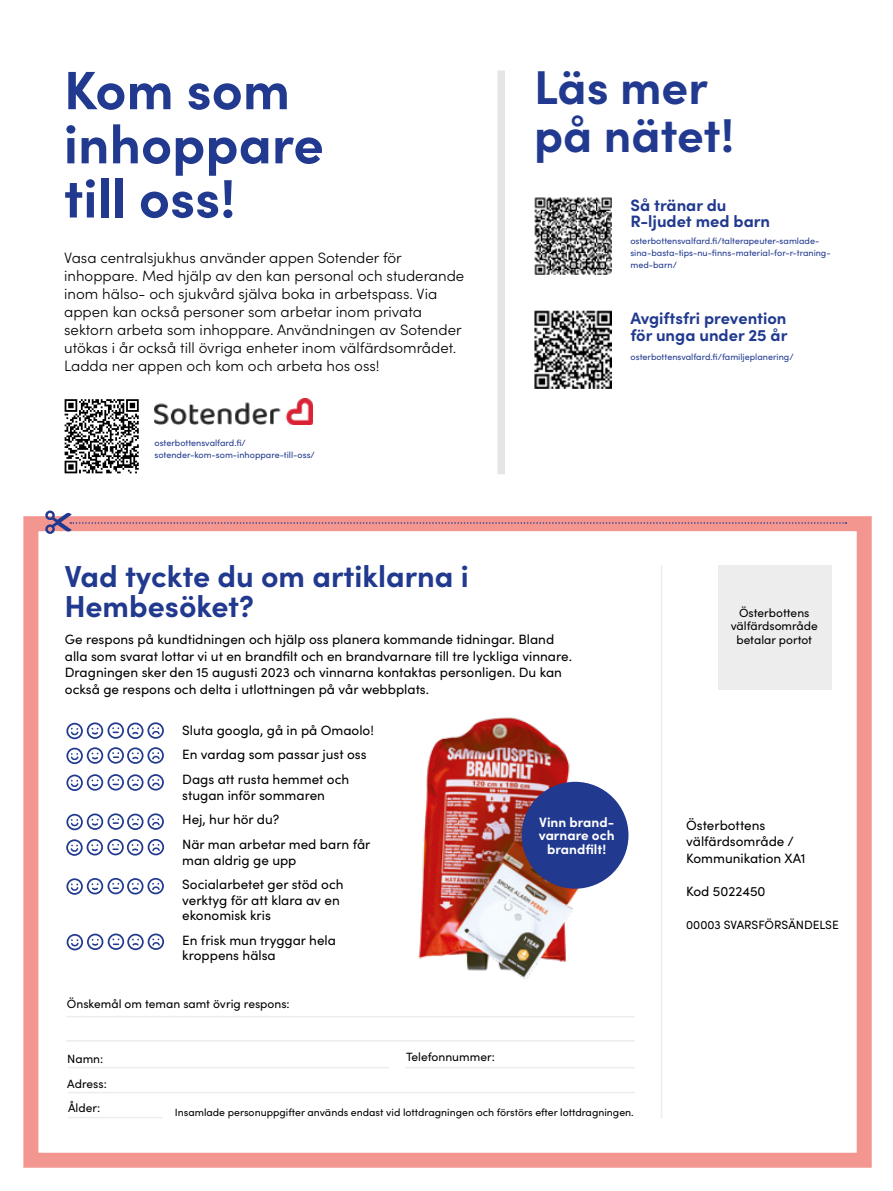
<style>
.page{position:relative;width:893px;height:1191px;background:#fff}
.page>*{position:absolute;margin:0;border:0;box-sizing:border-box;transform-origin:0 0}
.H2_24_24{font:700 54.15px/54.2px "Sofia Pro";color:#213a8f}
.H2_24_24-2{font:700 47.55px/47.5px "Sofia Pro";color:#213a8f}
.H2_16_16{font:700 30.45px/30.5px "Sofia Pro";color:#213a8f}
.P_väliotsikko{font:700 16.5px/16.5px "Sofia Pro";color:#213a8f}
.P_ingressi{font:300 15px/18px "Sofia Pro";color:#000}
.P_leipis{font:13.5px/16.5px "Sofia Pro";color:#000}
.t1{font:700 13.5px/13.5px "Sofia Pro";color:#fff;text-align:center}
.P_leipis-2{font:12px/13.5px "Sofia Pro";color:#000;text-align:center}
.t2{font:10.5px "Sofia Pro";color:#000}
.P_leipis-3{font:9px/12px "Sofia Pro";color:#213a8f}
</style>
<div class="page">
<img style="left:418px;top:717px;width:165px;height:262px">
<div style="left:23px;top:516px;width:849px;height:651px;border:15px solid #f39690"></div>
<div style="left:718px;top:565px;width:113px;height:125px;background:#ededed"></div>
<hr style="left:661px;top:565px;width:1px;height:553px;background:#ededed">
<svg style="left:45px;top:510px;width:801px;height:24px"></svg>
<div style="left:522px;top:781px;width:106px;height:107px;background:#213a8f;border-radius:50%"></div>
<img style="left:155px;top:398px;width:158px;height:27px">
<div style="left:497px;top:71px;width:8px;height:403px;background:#e5e5e5"></div>
<svg style="left:66px;top:722px;width:98px;height:17px"></svg>
<svg style="left:66px;top:747px;width:98px;height:17px"></svg>
<svg style="left:66px;top:774px;width:98px;height:17px"></svg>
<svg style="left:66px;top:813px;width:98px;height:17px"></svg>
<svg style="left:66px;top:839px;width:98px;height:16px"></svg>
<svg style="left:66px;top:878px;width:98px;height:16px"></svg>
<svg style="left:67px;top:933px;width:97px;height:17px"></svg>
<svg style="left:65px;top:399px;width:74px;height:74px"></svg>
<img style="left:534px;top:197px;width:78px;height:78px">
<img style="left:534px;top:311px;width:78px;height:78px">
<hr style="left:68px;top:1067px;width:321px;height:1px;background:#ededed">
<hr style="left:66px;top:1016px;width:569px;height:1px;background:#ededed">
<hr style="left:66px;top:1040px;width:569px;height:1px;background:#ededed">
<hr style="left:405px;top:1067px;width:230px;height:1px;background:#ededed">
<hr style="left:68px;top:1091px;width:567px;height:2px;background:#ededed">
<hr style="left:68px;top:1116px;width:95px;height:2px;background:#ededed">
<h2 class="H2_24_24" style="left:64px;top:59px;width:262px">Kom som inhoppare till oss!</h2>
<p class="P_ingressi" style="left:64px;top:248px;width:402px">Vasa centralsjukhus använder appen Sotender för inhoppare. Med hjälp av den kan personal och studerande inom hälso- och sjukvård själva boka in arbetspass. Via appen kan också personer som arbetar inom privata sektorn arbeta som inhoppare. Användningen av Sotender utökas i år också till övriga enheter inom välfärdsområdet.<br>Ladda ner appen och kom och arbeta hos oss!</p>
<p class="P_leipis-3" style="left:155px;top:436px;width:162px">osterbottensvalfard.fi/ sotender-kom-som-inhoppare-till-oss/</p>
<h2 class="H2_24_24-2" style="left:534px;top:60px;width:202px">Läs mer på nätet!</h2>
<p class="P_väliotsikko" style="left:630px;top:195px;width:141px">Så tränar du<br>R-ljudet med barn</p>
<p class="P_leipis-3" style="left:630px;top:234px;width:202px">osterbottensvalfard.fi/talterapeuter-samlade&shy;sina-basta-tips-nu-finns-material-for-r-traning&shy;med-barn/</p>
<p class="P_väliotsikko" style="left:630px;top:309px;width:159px">Avgiftsfri prevention för unga under 25 år</p>
<p class="P_leipis-3" style="left:631px;top:351px;width:165px">osterbottensvalfard.fi/familjeplanering/</p>
<h2 class="H2_16_16" style="left:65px;top:558px;width:406px">Vad tyckte du om artiklarna i<br>Hembesöket?</h2>
<p class="P_leipis" style="left:65px;top:630px;width:509px">Ge respons på kundtidningen och hjälp oss planera kommande tidningar. Bland alla som svarat lottar vi ut en brandfilt och en brandvarnare till tre lyckliga vinnare.<br>Dragningen sker den 15 augusti 2023 och vinnarna kontaktas personligen. Du kan också ge respons och delta i utlottningen på vår webbplats.</p>
<p class="P_leipis" style="left:182px;top:717px;width:193px;line-height:24.8px">Sluta googla, gå in på Omaolo!<br>En vardag som passar just oss<br>Dags att rusta hemmet och</p>
<p class="P_leipis" style="left:182px;top:781px;width:190px;line-height:24.8px">stugan inför sommaren<br>Hej, hur hör du?<br>När man arbetar med barn får</p>
<p class="P_leipis" style="left:182px;top:846px;width:163px;line-height:24.8px">man aldrig ge upp<br>Socialarbetet ger stöd och</p>
<p class="P_leipis" style="left:182px;top:891px;width:159px;line-height:15.3px">verktyg för att klara av en ekonomisk kris</p>
<p class="P_leipis" style="left:182px;top:931px;width:155px;line-height:15.3px">En frisk mun tryggar hela kroppens hälsa</p>
<p class="P_leipis-2" style="left:67px;top:996px;width:224px">Önskemål om teman samt övrig respons:</p>
<p class="t1" style="left:539px;top:814px;width:77px">Vinn brand&shy;varnare och brandfilt!</p>
<p class="P_leipis-2" style="left:67px;top:1051px;width:38px">Namn:</p>
<p class="P_leipis-2" style="left:68px;top:1100px;width:34px">Ålder:</p>
<p class="P_leipis-2" style="left:67px;top:1076px;width:41px">Adress:</p>
<p class="P_leipis-2" style="left:406px;top:1049px;width:90px">Telefonnummer:</p>
<p class="t2" style="left:175px;top:1104px;width:460px">Insamlade personuppgifter används endast vid lottdragningen och förstörs efter lottdragningen.</p>
<p class="P_leipis-2" style="left:731px;top:605px;width:89px">Österbottens välfärdsområde betalar portot</p>
<p class="P_leipis" style="left:686px;top:816px;width:121px">Österbottens välfärdsområde /<br>Kommunikation XA1</p>
<p class="P_leipis" style="left:686px;top:882px;width:81px">Kod 5022450</p>
<p class="P_leipis-2" style="left:686px;top:917px;width:154px">00003 SVARSFÖRSÄNDELSE</p>
</div>
